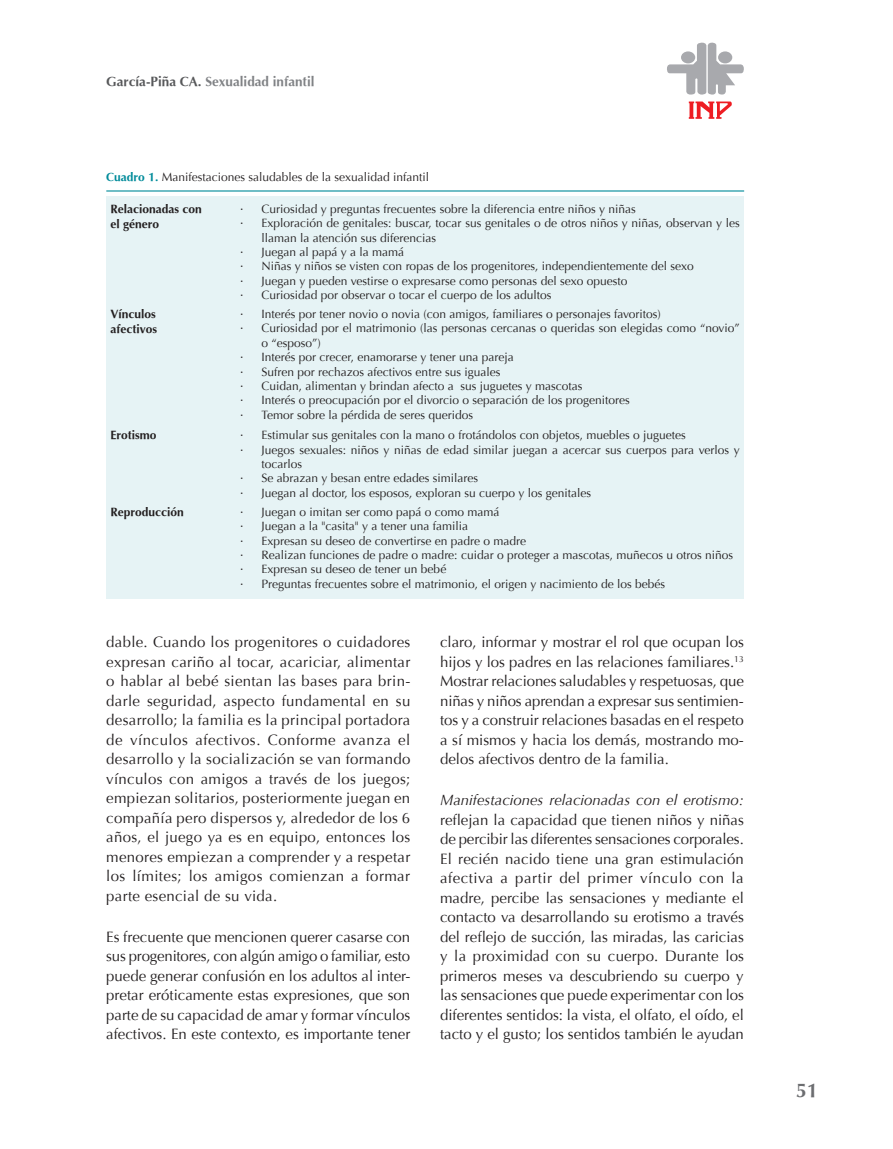
<style>
.page{position:relative;width:893px;height:1149px;background:#fff}
.page>*{position:absolute;margin:0;border:0;box-sizing:border-box;transform-origin:0 0}
.t1{font:700 19.5px "Optima";color:#6c6d70}
.Texto{font:15px/19.5px "Optima";color:#231f20;text-align:justify}
.t2{font:700 13.5px "Optima";color:#808285}
.Cuadro{font:12px/14.4px "Optima";color:#231f20}
.Cuadro-2{font:700 12px/15px "Optima";color:#231f20}
.s1{color:#57585a}
.s2{font-weight:700;color:#008b9a}
.s3{font-style:italic}
</style>
<div class="page">
<svg style="left:689px;top:101px;width:43px;height:18px"></svg>
<svg style="left:667px;top:43px;width:77px;height:52px"></svg>
<div style="left:718px;top:51px;width:14px;height:12px;background:#a8a9ad;border-radius:50%"></div>
<div style="left:106px;top:196px;width:638px;height:402px;background:#e6f3f5"></div>
<hr style="left:106px;top:190px;width:638px;height:1px;background:#008b9a">
<p class="t2" style="left:106px;top:74px;width:210px"><span class="s1">García-Piña CA.</span> Sexualidad infantil</p>
<p class="Cuadro" style="left:106px;top:170px;width:324px"><span class="s2">Cuadro 1.</span> Manifestaciones saludables de la sexualidad infantil</p>
<p class="Cuadro-2" style="left:111px;top:201px;width:93px">Relacionadas con el género</p>
<p class="Cuadro" style="left:240px;top:201px;width:397px">· Curiosidad y preguntas frecuentes sobre la diferencia entre niños y niñas</p>
<p class="Cuadro" style="left:262px;top:216px;width:480px;text-indent:-21px">· Exploración de genitales: buscar, tocar sus genitales o de otros niños y niñas, observan y les llaman la atención sus diferencias</p>
<p class="Cuadro" style="left:240px;top:245px;width:165px">· Juegan al papá y a la mamá</p>
<p class="Cuadro" style="left:240px;top:259px;width:455px">· Niñas y niños se visten con ropas de los progenitores, independientemente del sexo</p>
<p class="Cuadro" style="left:240px;top:273px;width:389px">· Juegan y pueden vestirse o expresarse como personas del sexo opuesto</p>
<p class="Cuadro" style="left:240px;top:288px;width:313px">· Curiosidad por observar o tocar el cuerpo de los adultos</p>
<p class="Cuadro-2" style="left:111px;top:306px;width:47px">Vínculos</p>
<p class="Cuadro-2" style="left:111px;top:321px;width:48px">afectivos</p>
<p class="Cuadro" style="left:240px;top:307px;width:422px">· Interés por tener novio o novia (con amigos, familiares o personajes favoritos)</p>
<p class="Cuadro" style="left:262px;top:321px;width:480px;text-indent:-21px">· Curiosidad por el matrimonio (las personas cercanas o queridas son elegidas como “novio” o “esposo”)</p>
<p class="Cuadro" style="left:240px;top:350px;width:275px">· Interés por crecer, enamorarse y tener una pareja</p>
<p class="Cuadro" style="left:240px;top:364px;width:262px">· Sufren por rechazos afectivos entre sus iguales</p>
<p class="Cuadro" style="left:240px;top:379px;width:344px">· Cuidan, alimentan y brindan afecto a sus juguetes y mascotas</p>
<p class="Cuadro" style="left:240px;top:393px;width:391px">· Interés o preocupación por el divorcio o separación de los progenitores</p>
<p class="Cuadro" style="left:240px;top:407px;width:234px">· Temor sobre la pérdida de seres queridos</p>
<p class="Cuadro-2" style="left:111px;top:427px;width:48px">Erotismo</p>
<p class="Cuadro" style="left:240px;top:428px;width:447px">· Estimular sus genitales con la mano o frotándolos con objetos, muebles o juguetes</p>
<p class="Cuadro" style="left:262px;top:442px;width:480px;text-indent:-21px">· Juegos sexuales: niños y niñas de edad similar juegan a acercar sus cuerpos para verlos y tocarlos</p>
<p class="Cuadro" style="left:240px;top:471px;width:239px">· Se abrazan y besan entre edades similares</p>
<p class="Cuadro" style="left:240px;top:485px;width:352px">· Juegan al doctor, los esposos, exploran su cuerpo y los genitales</p>
<p class="Cuadro-2" style="left:111px;top:504px;width:75px">Reproducción</p>
<p class="Cuadro" style="left:240px;top:504px;width:261px">· Juegan o imitan ser como papá o como mamá</p>
<p class="Cuadro" style="left:240px;top:519px;width:229px">· Juegan a la "casita" y a tener una familia</p>
<p class="Cuadro" style="left:240px;top:533px;width:287px">· Expresan su deseo de convertirse en padre o madre</p>
<p class="Cuadro" style="left:240px;top:547px;width:494px">· Realizan funciones de padre o madre: cuidar o proteger a mascotas, muñecos u otros niños</p>
<p class="Cuadro" style="left:240px;top:562px;width:208px">· Expresan su deseo de tener un bebé</p>
<p class="Cuadro" style="left:240px;top:576px;width:426px">· Preguntas frecuentes sobre el matrimonio, el origen y nacimiento de los bebés</p>
<p class="Texto" style="left:106px;top:632px;width:306px">dable. Cuando los progenitores o cuidadores expresan cariño al tocar, acariciar, alimentar o hablar al bebé sientan las bases para brin&shy;darle seguridad, aspecto fundamental en su desarrollo; la familia es la principal portadora de vínculos afectivos. Conforme avanza el desarrollo y la socialización se van formando vínculos con amigos a través de los juegos; empiezan solitarios, posteriormente juegan en compañía pero dispersos y, alrededor de los 6 años, el juego ya es en equipo, entonces los menores empiezan a comprender y a respetar los límites; los amigos comienzan a formar parte esencial de su vida.</p>
<p class="Texto" style="left:106px;top:926px;width:306px">Es frecuente que mencionen querer casarse con sus progenitores, con algún amigo o familiar, esto puede generar confusión en los adultos al inter&shy;pretar eróticamente estas expresiones, que son parte de su capacidad de amar y formar vínculos afectivos. En este contexto, es importante tener</p>
<p class="Texto" style="left:440px;top:632px;width:305px">claro, informar y mostrar el rol que ocupan los hijos y los padres en las relaciones familiares.<sup>13<br></sup>Mostrar relaciones saludables y respetuosas, que niñas y niños aprendan a expresar sus sentimien&shy;tos y a construir relaciones basadas en el respeto a sí mismos y hacia los demás, mostrando mo&shy;delos afectivos dentro de la familia.</p>
<p class="Texto" style="left:440px;top:790px;width:305px"><span class="s3">Manifestaciones relacionadas con el erotismo: </span>reflejan la capacidad que tienen niños y niñas de percibir las diferentes sensaciones corporales.<br>El recién nacido tiene una gran estimulación afectiva a partir del primer vínculo con la madre, percibe las sensaciones y mediante el contacto va desarrollando su erotismo a través del reflejo de succión, las miradas, las caricias y la proximidad con su cuerpo. Durante los primeros meses va descubriendo su cuerpo y las sensaciones que puede experimentar con los diferentes sentidos: la vista, el olfato, el oído, el tacto y el gusto; los sentidos también le ayudan</p>
<h1 class="t1" style="left:796px;top:1079px;width:23px">51</h1>
</div>
